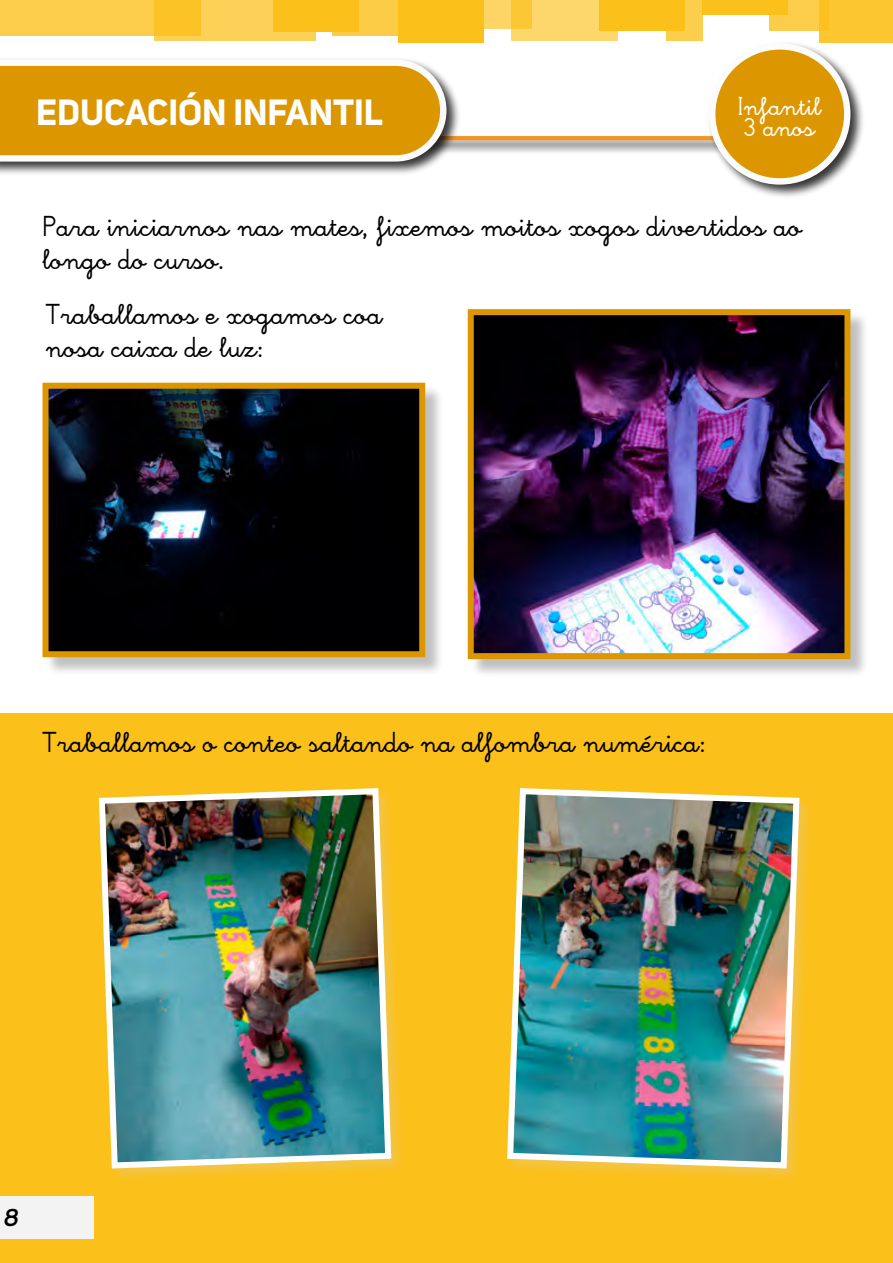
<style>
.page{position:relative;width:893px;height:1263px;background:#fff}
.page>*{position:absolute;margin:0;border:0;box-sizing:border-box;transform-origin:0 0}
.t1{font:700 36px "Uni Sans";color:#fff}
.t2{font:30px/33px "Escolar 2 Negra";color:#000}
.t3{font:27px/21px "Escolar 2 Negra";color:#fff}
.t4{font:italic 600 24px "Uni Sans";color:#000}
</style>
<div class="page">
<div style="left:0;top:713px;width:893px;height:550px;background:#fcc01a"></div>
<div style="left:45px;top:384px;width:399px;height:292px;background:#000;opacity:.25"></div>
<img style="left:50px;top:390px;width:368px;height:260px">
<div style="left:43px;top:383px;width:382px;height:274px;border:6px solid #dc9700"></div>
<div style="left:470px;top:311px;width:399px;height:367px;background:#000;opacity:.25"></div>
<img style="left:475px;top:316px;width:368px;height:336px">
<div style="left:468px;top:309px;width:382px;height:350px;border:6px solid #dc9700"></div>
<div style="left:97px;top:786px;width:308px;height:396px;background:#d6d6d6;opacity:.25"></div>
<img style="left:97px;top:786px;width:297px;height:385px">
<div style="left:505px;top:786px;width:308px;height:396px;background:#d6d6d6;opacity:.25"></div>
<img style="left:505px;top:786px;width:298px;height:385px">
<div style="left:0;top:0;width:201px;height:35px;background:#fccd4a"></div>
<svg style="left:154px;top:0;width:162px;height:40px;background:#fccc46"></svg>
<div style="left:274px;top:0;width:85px;height:32px;background:#fcc01a"></div>
<svg style="left:332px;top:0;width:66px;height:36px;fill:#fccc46"></svg>
<div style="left:398px;top:0;width:85px;height:43px;background:#fcc01a"></div>
<svg style="left:483px;top:0;width:28px;height:29px"></svg>
<svg style="left:511px;top:0;width:106px;height:40px;background:#fcd362"></svg>
<div style="left:599px;top:0;width:85px;height:31px;background:#fcc01a"></div>
<svg style="left:666px;top:0;width:37px;height:40px"></svg>
<div style="left:703px;top:0;width:85px;height:15px;background:#fcc01a"></div>
<svg style="left:770px;top:0;width:49px;height:31px;fill:#fccd4a"></svg>
<div style="left:819px;top:0;width:74px;height:43px;background:linear-gradient(to right,#fcc42b,#fcc734)"></div>
<div style="left:0;top:133px;width:793px;height:22px;background:#000;opacity:.79"></div>
<svg style="left:461px;top:136px;width:246px;height:4px"></svg>
<div style="left:0;top:57px;width:461px;height:119px;background:#000;opacity:.79"></div>
<svg style="left:0;top:57px;width:450px;height:108px;background:#dba42c"></svg>
<div style="left:707px;top:41px;width:157px;height:158px;background:#000;opacity:.79"></div>
<div style="left:712px;top:46px;width:135px;height:135px;background:#dc9700;border-radius:50%"></div>
<div style="left:709px;top:43px;width:141px;height:142px;border:6px solid #fcfcfc;border-radius:50%"></div>
<div style="left:0;top:1196px;width:94px;height:42px;background:#f3f3f3"></div>
<p class="t1" style="left:36px;top:90px;width:348px">EDUCACIÓN INFANTIL</p>
<p class="t3" style="left:737px;top:97px;width:85px">Infantil<br>3 anos</p>
<p class="t2" style="left:43px;top:211px;width:761px">Para iniciarnos nas mates, fixemos moitos xogos divertidos ao longo do curso.</p>
<p class="t2" style="left:46px;top:299px;width:338px">Traballamos e xogamos coa nosa caixa de luz:</p>
<p class="t2" style="left:43px;top:728px;width:665px">Traballamos o conteo saltando na alfombra numérica:</p>
<p class="t4" style="left:4px;top:1204px;width:16px">8</p>
</div>
